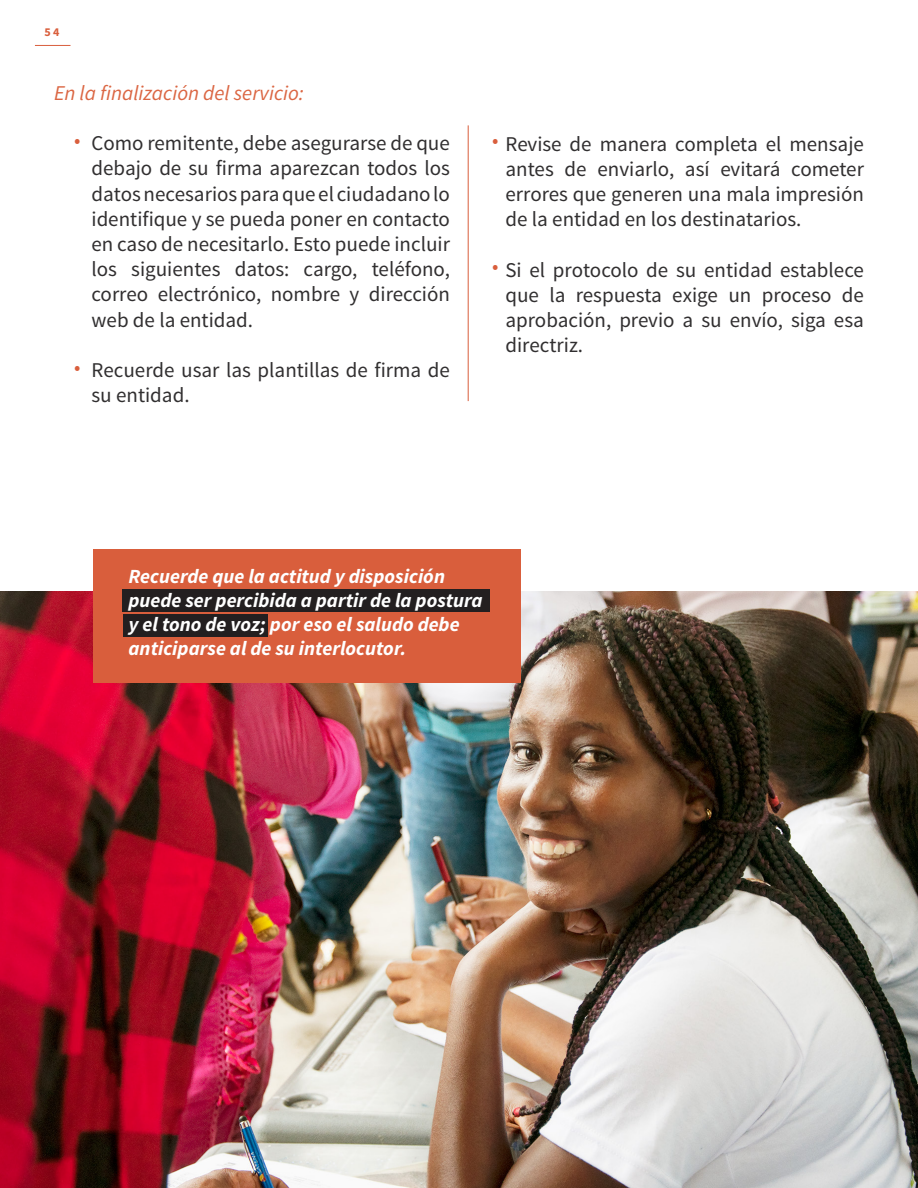
<style>
.page{position:relative;width:918px;height:1188px;background:#fff}
.page>*{position:absolute;margin:0;border:0;box-sizing:border-box;transform-origin:0 0}
.t1{font:21px/25.2px "Source Sans Pro";color:#312f30;text-align:justify}
.t2{font:italic 21px "Source Sans Pro";color:#db6643}
.t3{font:21px "Source Sans Pro";color:#d95e3c}
.t4{font:italic 700 20.1px/24.2px "Source Sans Pro";color:#fff}
.t5{font:700 12px "Source Sans Pro";color:#d95e3c}
</style>
<div class="page">
<hr style="left:35px;top:45px;width:35px;height:1px;background:#d95e3c">
<img style="left:0;top:591px;width:918px;height:597px">
<div style="left:94px;top:550px;width:427px;height:133px;background:#d95e3c"></div>
<div style="left:123px;top:589px;width:367px;height:23px;background:#231f20"></div>
<div style="left:123px;top:615px;width:144px;height:22px;background:#231f20"></div>
<hr style="left:468px;top:125px;width:1px;height:276px;background:#d95e3c">
<p class="t5" style="left:44px;top:24px;width:17px">54</p>
<p class="t2" style="left:54px;top:80px;width:252px">En la finalización del servicio:</p>
<p class="t1" style="left:92px;top:131px;width:360px">Como remitente, debe asegurarse de que debajo de su firma aparezcan todos los datos necesarios para que el ciudadano lo identifique y se pueda poner en contacto en caso de necesitarlo. Esto puede incluir los siguientes datos: cargo, teléfono, correo electrónico, nombre y dirección web de la entidad.</p>
<p class="t1" style="left:92px;top:358px;width:360px">Recuerde usar las plantillas de firma de su entidad.</p>
<p class="t3" style="left:74px;top:127px;width:8px">•</p>
<p class="t3" style="left:74px;top:354px;width:8px">•</p>
<p class="t3" style="left:492px;top:127px;width:8px">•</p>
<p class="t3" style="left:492px;top:253px;width:8px">•</p>
<p class="t1" style="left:506px;top:132px;width:360px">Revise de manera completa el mensaje antes de enviarlo, así evitará cometer errores que generen una mala impresión de la entidad en los destinatarios.</p>
<p class="t1" style="left:506px;top:258px;width:360px">Si el protocolo de su entidad establece que la respuesta exige un proceso de aprobación, previo a su envío, siga esa directriz.</p>
<p class="t4" style="left:129px;top:564px;width:356px">Recuerde que la actitud y disposición puede ser percibida a partir de la postura y el tono de voz; por eso el saludo debe anticiparse al de su interlocutor.</p>
</div>
